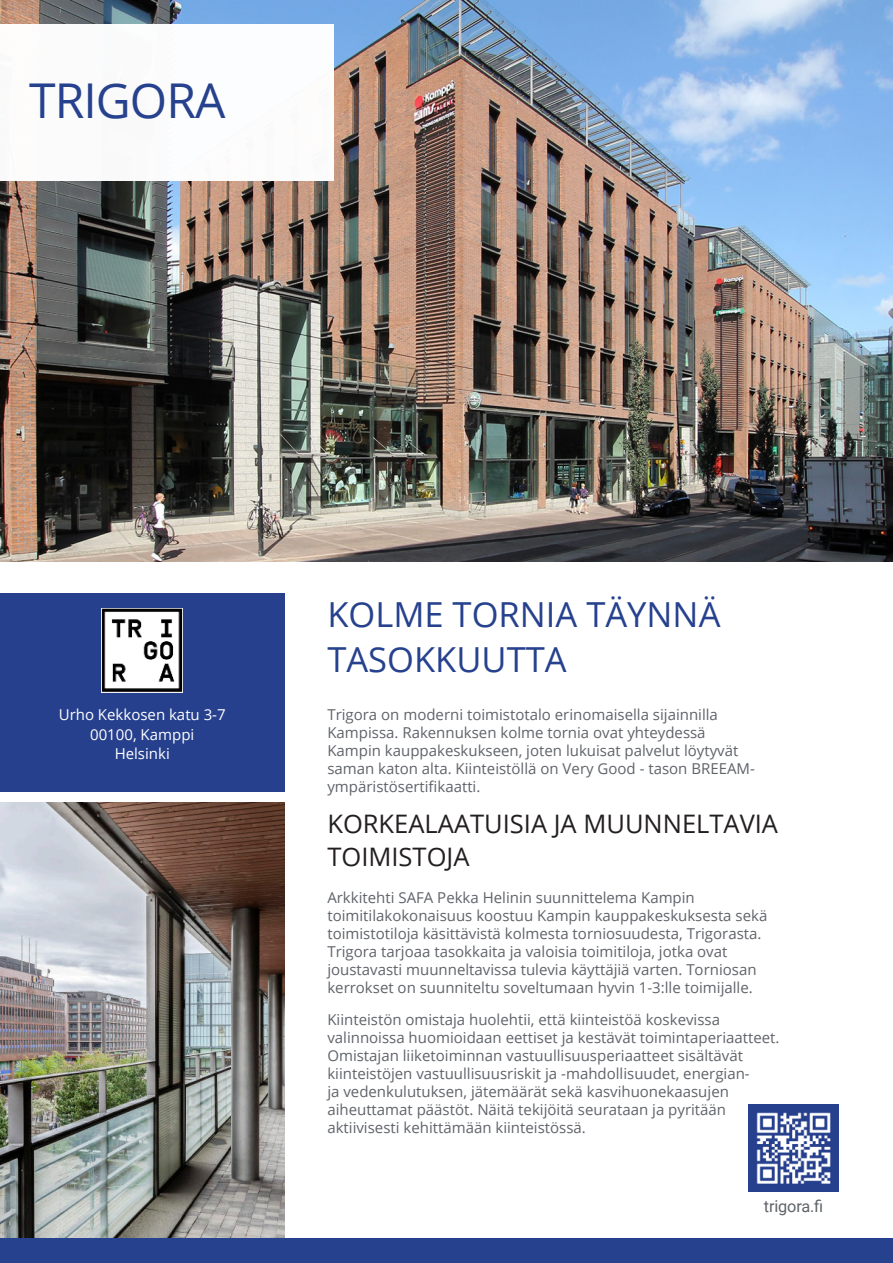
<style>
.page{position:relative;width:893px;height:1263px;background:#fff}
.page>*{position:absolute;margin:0;border:0;box-sizing:border-box;transform-origin:0 0}
.t1{font:48px "Open Sans";letter-spacing:-.02em;color:#26418d}
.t2{font:34.5px/45px "Open Sans";color:#26418d}
.t3{font:25.5px/33px "Open Sans";color:#231f20}
.t4{font:16.35px "Roboto";letter-spacing:-.01em;color:#5e6469}
.t5{font:15px/18px "Open Sans";color:#5f6369}
.t6{font:15px/19.5px "Open Sans";color:#fff;text-align:center}
</style>
<div class="page">
<img style="left:0;top:0;width:893px;height:561px">
<div style="left:0;top:593px;width:284px;height:198px;background:#26408e"></div>
<div style="left:0;top:24px;width:334px;height:157px;background:#fff"></div>
<img style="left:748px;top:1104px;width:91px;height:87px">
<img style="left:0;top:802px;width:284px;height:436px">
<div style="left:0;top:1238px;width:893px;height:25px;background:#26418d"></div>
<img style="left:102px;top:609px;width:81px;height:83px">
<h1 class="t1" style="left:29px;top:67px;width:198px">TRIGORA</h1>
<p class="t6" style="left:59px;top:706px;width:168px">Urho Kekkosen katu 3-7<br>00100, Kamppi<br>Helsinki</p>
<h2 class="t2" style="left:327px;top:591px;width:395px">KOLME TORNIA TÄYNNÄ<br>TASOKKUUTTA</h2>
<p class="t5" style="left:327px;top:707px;width:429px">Trigora on moderni toimistotalo erinomaisella sijainnilla Kampissa. Rakennuksen kolme tornia ovat yhteydessä Kampin kauppakeskukseen, joten lukuisat palvelut löytyvät saman katon alta. Kiinteistöllä on Very Good - tason BREEAM&shy;ympäristösertifikaatti.</p>
<h3 class="t3" style="left:327px;top:807px;width:452px">KORKEALAATUISIA JA MUUNNELTAVIA<br>TOIMISTOJA</h3>
<p class="t5" style="left:327px;top:890px;width:441px">Arkkitehti SAFA Pekka Helinin suunnittelema Kampin toimitilakokonaisuus koostuu Kampin kauppakeskuksesta sekä toimistotiloja käsittävistä kolmesta torniosuudesta, Trigorasta.<br>Trigora tarjoaa tasokkaita ja valoisia toimitiloja, jotka ovat joustavasti muunneltavissa tulevia käyttäjiä varten. Torniosan kerrokset on suunniteltu soveltumaan hyvin 1-3:lle toimijalle.</p>
<p class="t5" style="left:327px;top:1012px;width:454px">Kiinteistön omistaja huolehtii, että kiinteistöä koskevissa valinnoissa huomioidaan eettiset ja kestävät toimintaperiaatteet.<br>Omistajan liiketoiminnan vastuullisuusperiaatteet sisältävät kiinteistöjen vastuullisuusriskit ja -mahdollisuudet, energian-<br>ja vedenkulutuksen, jätemäärät sekä kasvihuonekaasujen aiheuttamat päästöt. Näitä tekijöitä seurataan ja pyritään aktiivisesti kehittämään kiinteistössä.</p>
<p class="t4" style="left:764px;top:1194px;width:61px">trigora.fi</p>
</div>
